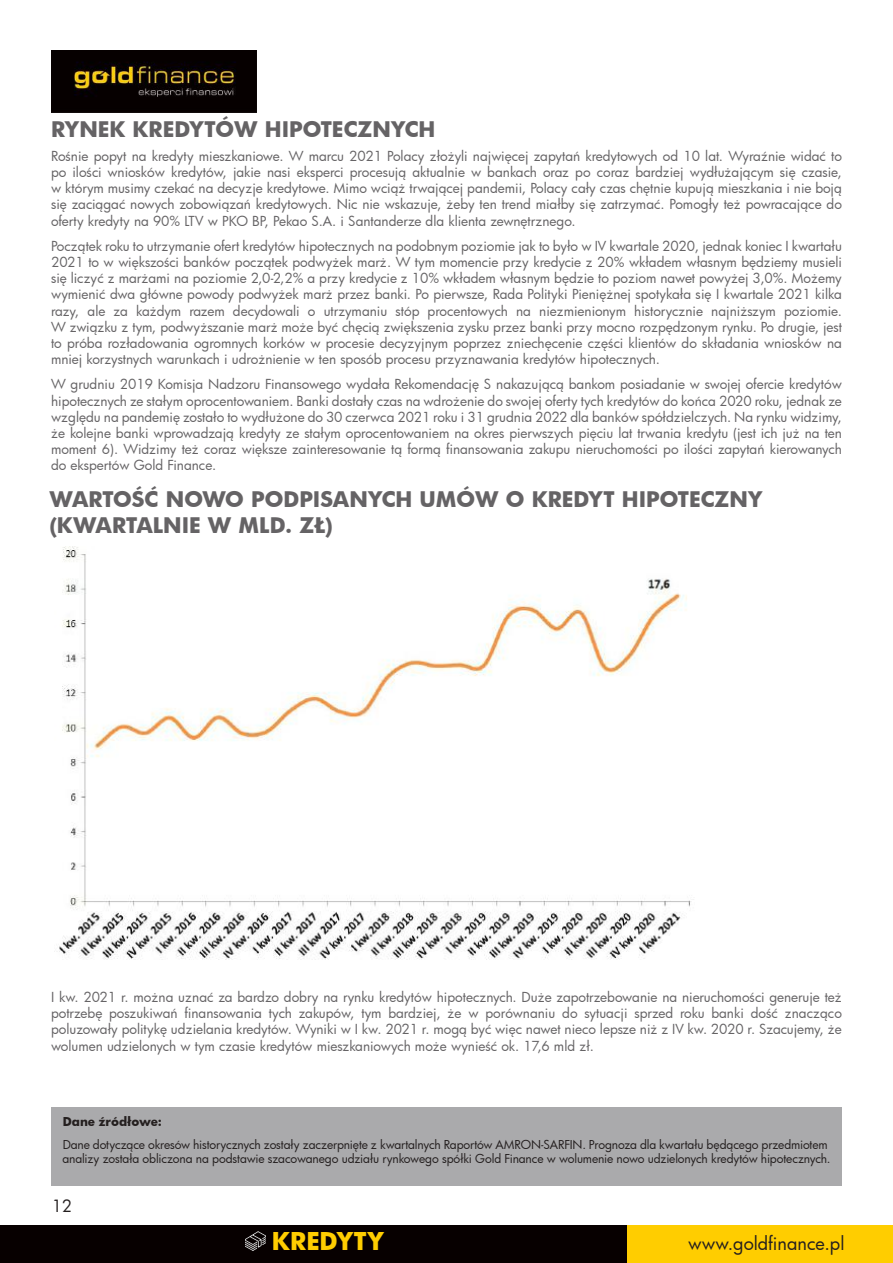
<style>
.page{position:relative;width:893px;height:1263px;background:#fff}
.page>*{position:absolute;margin:0;border:0;box-sizing:border-box;transform-origin:0 0}
.t1{font:700 24px "Futura";color:#ffcd00}
.t2{font:700 21px/25.2px "Futura";color:#656365}
.t3{font:18px "Futura";color:#241f1f}
.t4{font:16.5px "Futura";color:#241f1f}
.t5{font:13.5px/16.2px "Futura";color:#656365;text-align:justify}
.t6{font:12px/14.4px "Futura";letter-spacing:-.01em;color:#241f1f}
.t7{font:700 12px "Futura";color:#241f1f}
</style>
<div class="page">
<div style="left:0;top:1225px;width:646px;height:38px;background:#070000"></div>
<div style="left:627px;top:1225px;width:266px;height:38px;background:#ffcd00"></div>
<img style="left:51px;top:51px;width:206px;height:61px">
<img style="left:245px;top:1231px;width:21px;height:20px">
<img style="left:59px;top:546px;width:635px;height:414px">
<div style="left:51px;top:1107px;width:791px;height:78px;background:#aaaaac"></div>
<h2 class="t2" style="left:51px;top:116px;width:386px">RYNEK KREDYTÓW HIPOTECZNYCH</h2>
<p class="t5" style="left:51px;top:147px;width:792px">Rośnie popyt na kredyty mieszkaniowe. W marcu 2021 Polacy złożyli najwięcej zapytań kredytowych od 10 lat. Wyraźnie widać to po ilości wniosków kredytów, jakie nasi eksperci procesują aktualnie w bankach oraz po coraz bardziej wydłużającym się czasie, w którym musimy czekać na decyzje kredytowe. Mimo wciąż trwającej pandemii, Polacy cały czas chętnie kupują mieszkania i nie boją się zaciągać nowych zobowiązań kredytowych. Nic nie wskazuje, żeby ten trend miałby się zatrzymać. Pomogły też powracające do oferty kredyty na 90% LTV w PKO BP, Pekao S.A. i Santanderze dla klienta zewnętrznego.</p>
<p class="t5" style="left:51px;top:237px;width:792px">Początek roku to utrzymanie ofert kredytów hipotecznych na podobnym poziomie jak to było w IV kwartale 2020, jednak koniec I kwartału 2021 to w większości banków początek podwyżek marż. W tym momencie przy kredycie z 20% wkładem własnym będziemy musieli się liczyć z marżami na poziomie 2,0-2,2% a przy kredycie z 10% wkładem własnym będzie to poziom nawet powyżej 3,0%. Możemy wymienić dwa główne powody podwyżek marż przez banki. Po pierwsze, Rada Polityki Pieniężnej spotykała się I kwartale 2021 kilka razy, ale za każdym razem decydowali o utrzymaniu stóp procentowych na niezmienionym historycznie najniższym poziomie.<br>W związku z tym, podwyższanie marż może być chęcią zwiększenia zysku przez banki przy mocno rozpędzonym rynku. Po drugie, jest to próba rozładowania ogromnych korków w procesie decyzyjnym poprzez zniechęcenie części klientów do składania wniosków na mniej korzystnych warunkach i udrożnienie w ten sposób procesu przyznawania kredytów hipotecznych.</p>
<p class="t5" style="left:51px;top:376px;width:792px">W grudniu 2019 Komisja Nadzoru Finansowego wydała Rekomendację S nakazującą bankom posiadanie w swojej ofercie kredytów hipotecznych ze stałym oprocentowaniem. Banki dostały czas na wdrożenie do swojej oferty tych kredytów do końca 2020 roku, jednak ze względu na pandemię zostało to wydłużone do 30 czerwca 2021 roku i 31 grudnia 2022 dla banków spółdzielczych. Na rynku widzimy, że kolejne banki wprowadzają kredyty ze stałym oprocentowaniem na okres pierwszych pięciu lat trwania kredytu (jest ich już na ten moment 6). Widzimy też coraz większe zainteresowanie tą formą finansowania zakupu nieruchomości po ilości zapytań kierowanych do ekspertów Gold Finance.</p>
<h2 class="t2" style="left:50px;top:486px;width:715px">WARTOŚĆ NOWO PODPISANYCH UMÓW O KREDYT HIPOTECZNY (KWARTALNIE W MLD. ZŁ)</h2>
<p class="t5" style="left:51px;top:988px;width:792px">I kw. 2021 r. można uznać za bardzo dobry na rynku kredytów hipotecznych. Duże zapotrzebowanie na nieruchomości generuje też potrzebę poszukiwań finansowania tych zakupów, tym bardziej, że w porównaniu do sytuacji sprzed roku banki dość znacząco poluzowały politykę udzielania kredytów. Wyniki w I kw. 2021 r. mogą być więc nawet nieco lepsze niż z IV kw. 2020 r. Szacujemy, że wolumen udzielonych w tym czasie kredytów mieszkaniowych może wynieść ok. 17,6 mld zł.</p>
<p class="t7" style="left:63px;top:1113px;width:101px">Dane źródłowe:</p>
<p class="t6" style="left:62px;top:1137px;width:770px">Dane dotyczące okresów historycznych zostały zaczerpnięte z kwartalnych Raportów AMRON-SARFIN. Prognoza dla kwartału będącego przedmiotem analizy została obliczona na podstawie szacowanego udziału rynkowego spółki Gold Finance w wolumenie nowo udzielonych kredytów hipotecznych.</p>
<p class="t4" style="left:52px;top:1194px;width:22px">12</p>
<h1 class="t1" style="left:272px;top:1224px;width:114px">KREDYTY</h1>
<h3 class="t3" style="left:688px;top:1231px;width:158px">www.goldfinance.pl</h3>
</div>
